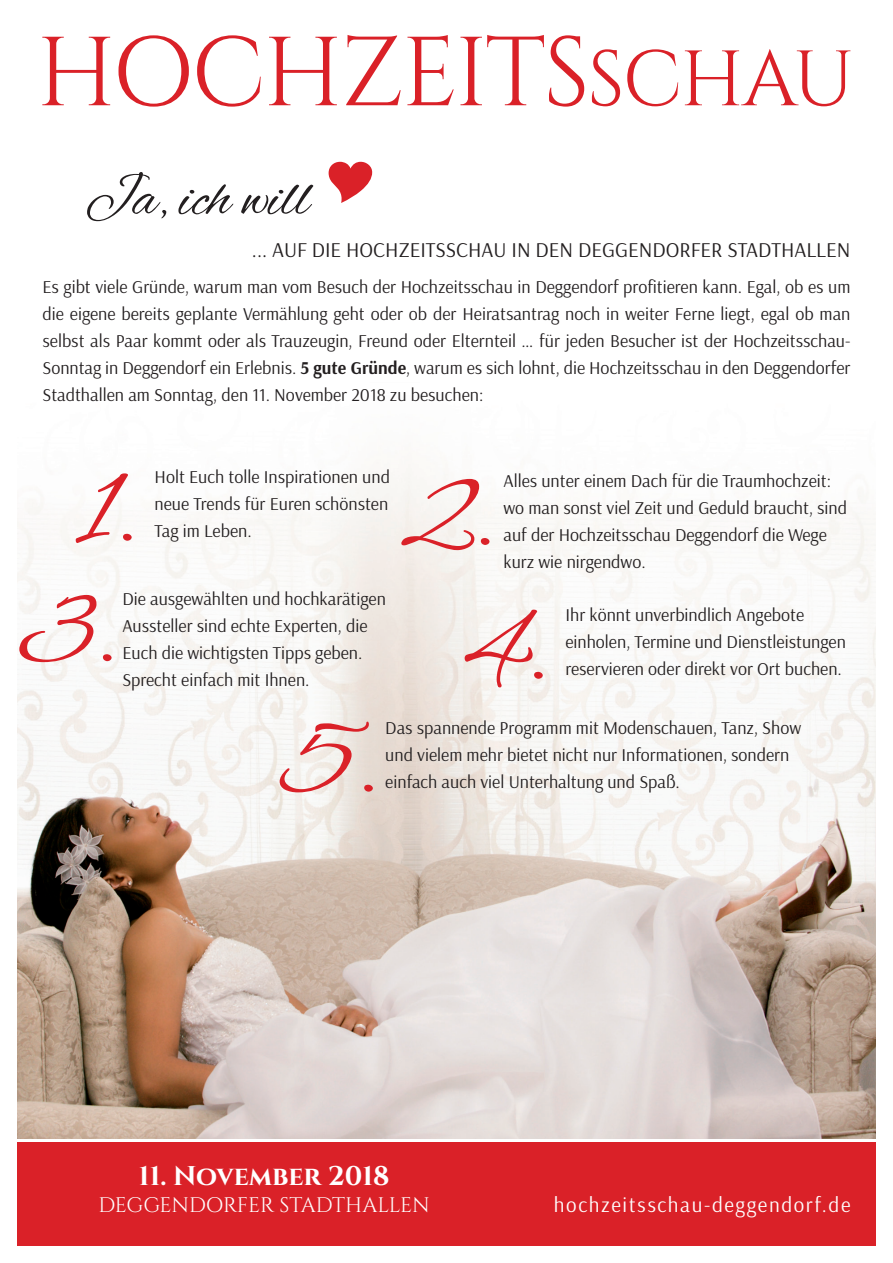
<style>
.page{position:relative;width:893px;height:1263px;background:#fff}
.page>*{position:absolute;margin:0;border:0;box-sizing:border-box;transform-origin:0 0}
.t1{font:108px/133.8px "Alex Brush";color:#da2128;text-align:center}
.t2{font:700 27px "Cinzel";color:#fff}
.t3{font:21px "Arsenal";color:#231f20}
.t4{font:21px "Arsenal";letter-spacing:.075em;color:#fff}
.t5{font:21px "Cinzel";letter-spacing:-.01em;color:#fff}
.t6{font:18px/27px "Arsenal";color:#231f20}
.s1{font-weight:700}
</style>
<div class="page">
<img style="left:17px;top:462px;width:859px;height:677px">
<svg style="left:42px;top:35px;width:808px;height:72px"></svg>
<svg style="left:329px;top:162px;width:43px;height:41px"></svg>
<svg style="left:87px;top:172px;width:226px;height:49px"></svg>
<div style="left:17px;top:1143px;width:859px;height:103px;background:#da2128"></div>
<p class="t3" style="left:252px;top:236px;width:600px">... AUF DIE HOCHZEITSSCHAU IN DEN DEGGENDORFER STADTHALLEN</p>
<p class="t6" style="left:43px;top:273px;width:809px;text-align:justify">Es gibt viele Gründe, warum man vom Besuch der Hochzeitsschau in Deggendorf profitieren kann. Egal, ob es um die eigene bereits geplante Vermählung geht oder ob der Heiratsantrag noch in weiter Ferne liegt, egal ob man selbst als Paar kommt oder als Trauzeugin, Freund oder Elternteil … für jeden Besucher ist der Hochzeitsschau-Sonntag in Deggendorf ein Erlebnis. <span class="s1">5 gute Gründe</span>, warum es sich lohnt, die Hochzeitsschau in den Deggendorfer Stadthallen am Sonntag, den 11. November 2018 zu besuchen:</p>
<h1 class="t1" style="left:76px;top:452px;width:64px">1.</h1>
<p class="t6" style="left:155px;top:463px;width:237px">Holt Euch tolle Inspirationen und neue Trends für Euren schönsten</p>
<p class="t6" style="left:155px;top:517px;width:99px">Tag im Leben.</p>
<h1 class="t1" style="left:16px;top:572px;width:103px">3.</h1>
<p class="t6" style="left:122px;top:585px;width:265px">Die ausgewählten und hochkarätigen Aussteller sind echte Experten, die Euch die wichtigsten Tipps geben.<br>Sprecht einfach mit Ihnen.</p>
<p class="t6" style="left:503px;top:467px;width:345px">Alles unter einem Dach für die Traumhochzeit: wo man sonst viel Zeit und Geduld braucht, sind auf der Hochzeitsschau Deggendorf die Wege kurz wie nirgendwo.</p>
<p class="t6" style="left:565px;top:601px;width:282px">Ihr könnt unverbindlich Angebote einholen, Termine und Dienstleistungen reservieren oder direkt vor Ort buchen.</p>
<h1 class="t1" style="left:401px;top:456px;width:149px">2.<br>4.</h1>
<h1 class="t1" style="left:283px;top:703px;width:97px">5.</h1>
<p class="t6" style="left:385px;top:714px;width:417px">Das spannende Programm mit Modenschauen, Tanz, Show und vielem mehr bietet nicht nur Informationen, sondern einfach auch viel Unterhaltung und Spaß.</p>
<h2 class="t2" style="left:139px;top:1160px;width:252px">11. November 2018</h2>
<p class="t5" style="left:98px;top:1193px;width:333px">DEGGENDORFER STADTHALLEN</p>
<p class="t4" style="left:554px;top:1191px;width:298px">hochzeitsschau-deggendorf.de</p>
</div>
